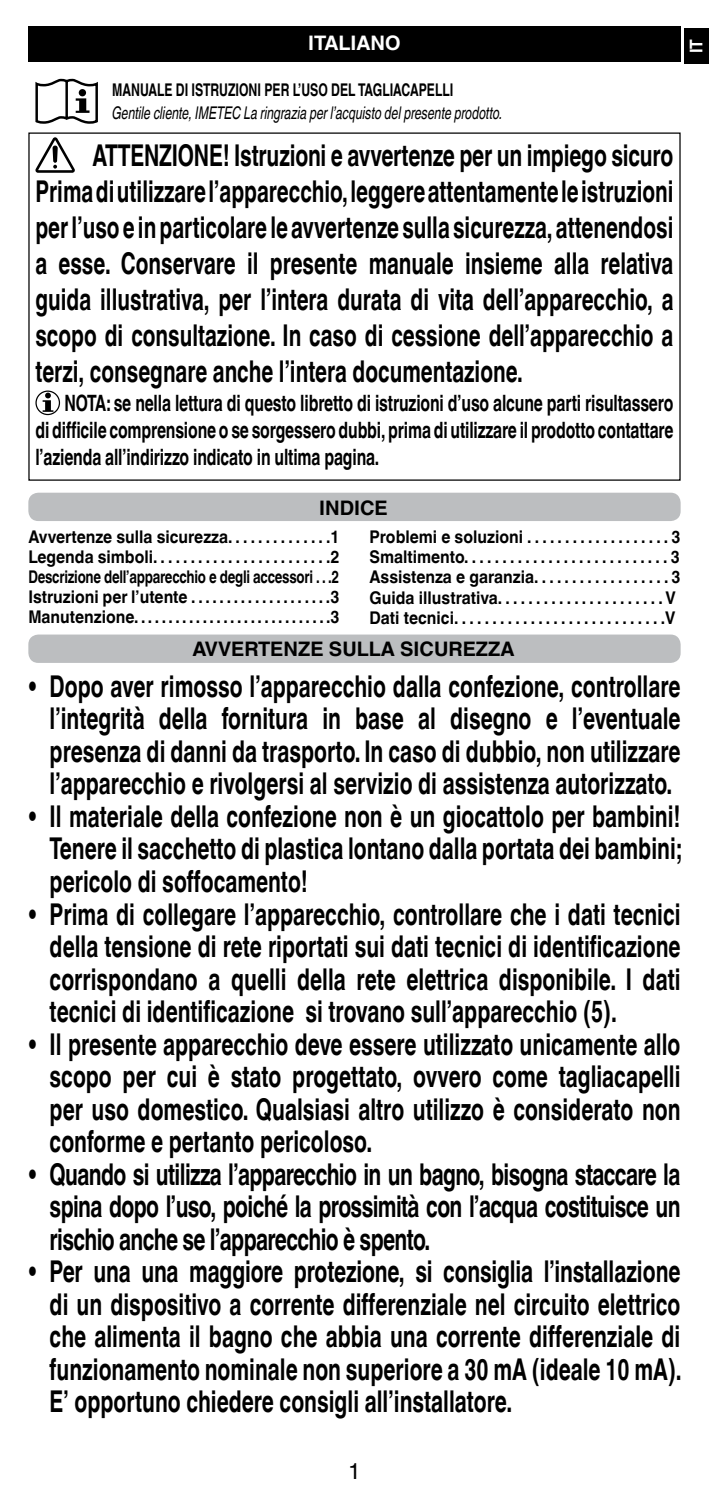
<style>
.page{position:relative;width:709px;height:1489px;background:#fff}
.page>*{position:absolute;margin:0;border:0;box-sizing:border-box;transform-origin:0 0}
.t1{font:700 30px/32.5px "Helvetica World";color:#000;text-align:justify;scale:.7 1}
.t2{font:700 22.5px/27px "Helvetica World";letter-spacing:-.01em;color:#000;text-align:justify;scale:.7 1}
.t3{font:22.5px "Helvetica World";color:#000}
.t4{font:700 20px "Helvetica World";color:#000}
.t5{font:700 20px "Helvetica World";color:#fff}
.t6{font:700 17.5px/20px "Helvetica World";color:#000;text-align:justify;scale:.9 1}
.t7{font:italic 17.5px "Helvetica World";color:#000;scale:.7 1}
.t8{font:700 17.5px "Helvetica World";color:#000;scale:.7 1}
.t9{font:700 17.5px "Helvetica World";color:#fff;scale:.9 1}
</style>
<div class="page">
<div style="left:28px;top:26px;width:652px;height:35px;background:#000"></div>
<svg style="left:43px;top:392px;width:10px;height:20px"></svg>
<div style="left:35px;top:390px;width:25px;height:25px;border:1px solid #000;border-radius:50%"></div>
<div style="left:28px;top:492px;width:652px;height:29px;background:#bcbec0;border-radius:10px"></div>
<div style="left:28px;top:634px;width:652px;height:29px;background:#bcbec0;border-radius:10px"></div>
<svg style="left:35px;top:79px;width:63px;height:45px"></svg>
<svg style="left:35px;top:137px;width:40px;height:36px"></svg>
<div style="left:685px;top:28px;width:24px;height:36px;background:#000"></div>
<p class="t5" style="left:308px;top:32px;width:94px">ITALIANO</p>
<p class="t8" style="left:112px;top:80px;width:489px">MANUALE DI ISTRUZIONI PER L’USO DEL TAGLIACAPELLI</p>
<p class="t7" style="left:112px;top:103px;width:559px">Gentile cliente, IMETEC La ringrazia per l’acquisto del presente prodotto.</p>
<p class="t1" style="left:35px;top:138px;width:913px;line-height:36px;text-indent:57px">ATTENZIONE! Istruzioni e avvertenze per un impiego sicuro Prima di utilizzare l’apparecchio, leggere attentamente le istruzioni per l’uso e in particolare le avvertenze sulla sicurezza, attenendosi a esse. Conservare il presente manuale insieme alla relativa guida illustrativa, per l’intera durata di vita dell’apparecchio, a scopo di consultazione. In caso di cessione dell’apparecchio a terzi, consegnare anche l’intera documentazione.</p>
<p class="t2" style="left:35px;top:390px;width:913px;text-indent:29px">NOTA: se nella lettura di questo libretto di istruzioni d’uso alcune parti risultassero di difficile comprensione o se sorgessero dubbi, prima di utilizzare il prodotto contattare l’azienda all’indirizzo indicato in ultima pagina.</p>
<p class="t4" style="left:319px;top:496px;width:70px">INDICE</p>
<p class="t6" style="left:28px;top:527px;width:347px">Avvertenze sulla sicurezza. . . . . . . . . . . . . .1<br>Legenda simboli. . . . . . . . . . . . . . . . . . . . . . . .2<br>Descrizione dell’apparecchio e degli accessori . . .2<br>Istruzioni per l’utente . . . . . . . . . . . . . . . . . . . .3<br>Manutenzione. . . . . . . . . . . . . . . . . . . . . . . . . . . . .3</p>
<p class="t6" style="left:369px;top:527px;width:347px;text-align:left">Problemi e soluzioni . . . . . . . . . . . . . . . . . . . 3<br>Smaltimento. . . . . . . . . . . . . . . . . . . . . . . . . . . 3<br>Assistenza e garanzia. . . . . . . . . . . . . . . . . . 3<br>Guida illustrativa. . . . . . . . . . . . . . . . . . . . . . V Dati tecnici. . . . . . . . . . . . . . . . . . . . . . . . . . . .V</p>
<p class="t4" style="left:192px;top:637px;width:323px">AVVERTENZE SULLA SICUREZZA</p>
<p class="t1" style="left:50px;top:670px;width:902px;text-indent:-21px">• Dopo aver rimosso l’apparecchio dalla confezione, controllare l’integrità della fornitura in base al disegno e l’eventuale presenza di danni da trasporto. In caso di dubbio, non utilizzare l’apparecchio e rivolgersi al servizio di assistenza autorizzato.</p>
<p class="t1" style="left:50px;top:800px;width:904px;text-indent:-21px">• Il materiale della confezione non è un giocattolo per bambini!<br>Tenere il sacchetto di plastica lontano dalla portata dei bambini; pericolo di soffocamento!</p>
<p class="t1" style="left:50px;top:897px;width:903px;text-indent:-21px">• Prima di collegare l’apparecchio, controllare che i dati tecnici della tensione di rete riportati sui dati tecnici di identificazione corrispondano a quelli della rete elettrica disponibile. I dati tecnici di identificazione si trovano sull’apparecchio (5).</p>
<p class="t1" style="left:50px;top:1027px;width:902px;text-indent:-21px">• Il presente apparecchio deve essere utilizzato unicamente allo scopo per cui è stato progettato, ovvero come tagliacapelli per uso domestico. Qualsiasi altro utilizzo è considerato non conforme e pertanto pericoloso.</p>
<p class="t1" style="left:50px;top:1157px;width:902px;text-indent:-21px">• Quando si utilizza l’apparecchio in un bagno, bisogna staccare la spina dopo l’uso, poiché la prossimità con l’acqua costituisce un rischio anche se l’apparecchio è spento.</p>
<p class="t1" style="left:50px;top:1255px;width:904px;text-indent:-21px">• Per una una maggiore protezione, si consiglia l’installazione di un dispositivo a corrente differenziale nel circuito elettrico che alimenta il bagno che abbia una corrente differenziale di funzionamento nominale non superiore a 30 mA (ideale 10 mA).<br>E’ opportuno chiedere consigli all’installatore.</p>
<p class="t9" style="left:686px;top:53px;width:17px;rotate:-90deg">IT</p>
<p class="t3" style="left:348px;top:1458px;width:14px">1</p>
</div>
